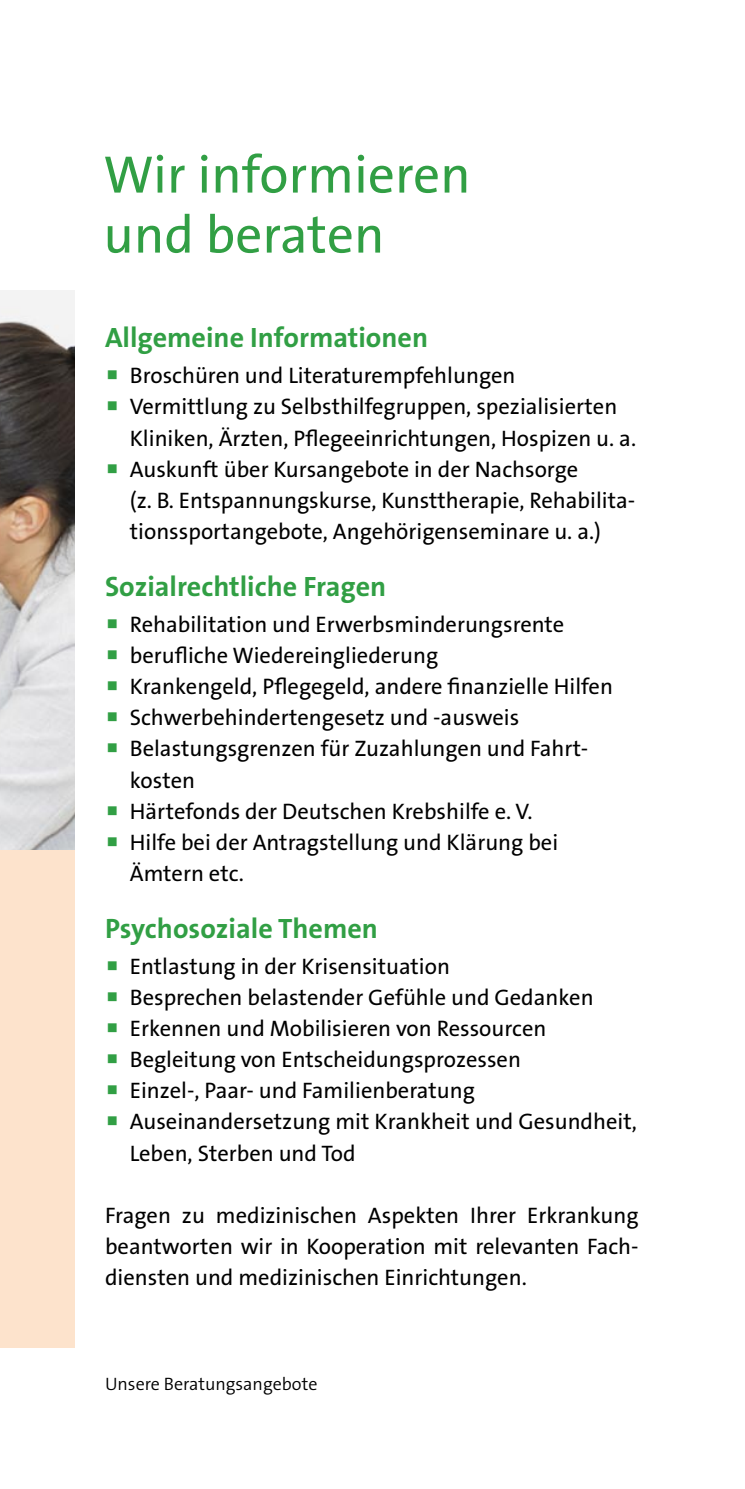
<style>
.page{position:relative;width:745px;height:1489px;background:#fff}
.page>*{position:absolute;margin:0;border:0;box-sizing:border-box;transform-origin:0 0}
.t1{font:53px/60px "The Sans B5 Plain";color:#319f44}
.t2{font:700 28px "The Sans B7";color:#319f44}
.t3{font:22.5px/31px "The Sans B5 Plain";color:#000}
.t4{font:300 18px "The Sans B4";color:#000}
</style>
<div class="page">
<div style="left:0;top:290px;width:75px;height:1056px;background:#fde3cc"></div>
<img style="left:0;top:290px;width:74px;height:559px">
<h1 class="t1" style="left:103px;top:146px;width:369px">Wir informieren und beraten</h1>
<p class="t2" style="left:105px;top:323px;width:324px">Allgemeine Informationen</p>
<p class="t3" style="left:130px;top:361px;width:507px">Broschüren und Literaturempfehlungen Vermittlung zu Selbsthilfegruppen, spezialisierten Kliniken, Ärzten, Pflegeeinrichtungen, Hospizen u. a.<br>Auskunft über Kursangebote in der Nachsorge<br>(z. B. Entspannungskurse, Kunsttherapie, Rehabilita&shy;tionssportangebote, Angehörigenseminare u. a.)</p>
<p class="t2" style="left:105px;top:571px;width:282px">Sozialrechtliche Fragen</p>
<p class="t3" style="left:130px;top:609px;width:484px">Rehabilitation und Erwerbsminderungsrente berufliche Wiedereingliederung<br>Krankengeld, Pflegegeld, andere finanzielle Hilfen Schwerbehindertengesetz und -ausweis Belastungsgrenzen für Zuzahlungen und Fahrt&shy;kosten<br>Härtefonds der Deutschen Krebshilfe e. V.<br>Hilfe bei der Antragstellung und Klärung bei Ämtern etc.</p>
<p class="t2" style="left:105px;top:913px;width:274px">Psychosoziale Themen</p>
<p class="t3" style="left:130px;top:951px;width:508px">Entlastung in der Krisensituation<br>Besprechen belastender Gefühle und Gedanken Erkennen und Mobilisieren von Ressourcen Begleitung von Entscheidungsprozessen<br>Einzel-, Paar- und Familienberatung Auseinandersetzung mit Krankheit und Gesundheit, Leben, Sterben und Tod</p>
<p class="t3" style="left:105px;top:1200px;width:534px;text-align:justify">Fragen zu medizinischen Aspekten Ihrer Erkrankung beantworten wir in Kooperation mit relevanten Fach&shy;diensten und medizinischen Einrichtungen.</p>
<p class="t4" style="left:105px;top:1374px;width:214px">Unsere Beratungsangebote</p>
</div>
